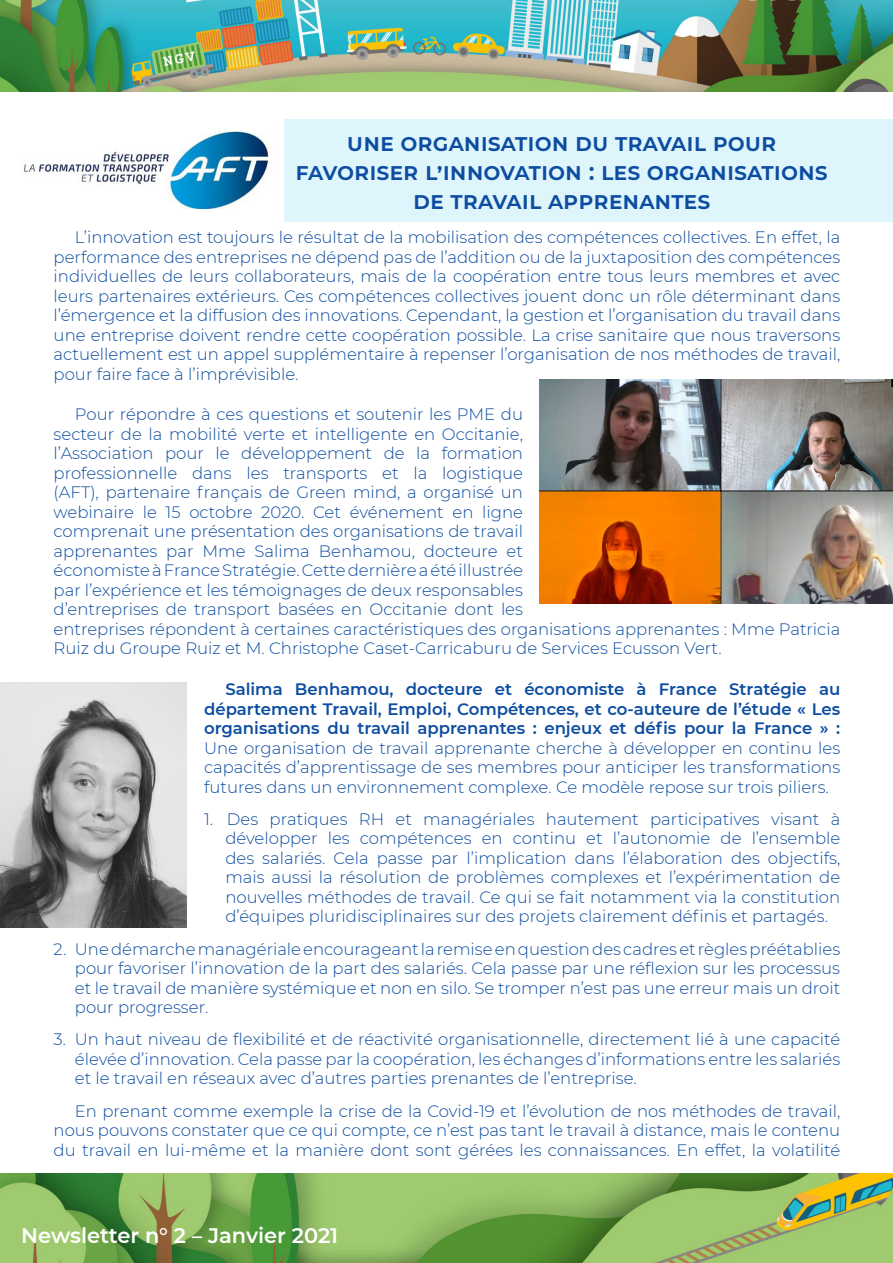
<style>
.page{position:relative;width:893px;height:1263px;background:#fff}
.page>*{position:absolute;margin:0;border:0;box-sizing:border-box;transform-origin:0 0}
.Titre_1{font:600 24px/28.8px "Montserrat";letter-spacing:.025em;color:#0d4da1;text-align:center}
.Titre_2{font:600 21px "Montserrat";color:#fff}
.Paragraphe_1{font:300 16.5px/19.5px "Montserrat";color:#0d4da1;text-align:justify}
.s1{font-weight:600}
</style>
<div class="page">
<img style="left:0;top:0;width:893px;height:92px">
<img style="left:0;top:1173px;width:893px;height:90px">
<img style="left:23px;top:132px;width:249px;height:76px">
<div style="left:285px;top:119px;width:608px;height:102px;background:#dff5fc"></div>
<img style="left:539px;top:379px;width:354px;height:224px">
<img style="left:0;top:682px;width:187px;height:246px">
<p class="Titre_1" style="left:296px;top:127px;width:534px">U ne organisati on du travail pour favoriser l’i nnovation : les organisations de travail apprenantes</p>
<p class="Paragraphe_1" style="left:54px;top:227px;width:788px;text-indent:21px">L’innovation est toujours le résultat de la mobilisation des compétences collectives. En effet, la performance des entreprises ne dépend pas de l’addition ou de la juxtaposition des compétences individuelles de leurs collaborateurs, mais de la coopération entre tous leurs membres et avec leurs partenaires extérieurs. Ces compétences collectives jouent donc un rôle déterminant dans l’émergence et la diffusion des innovations. Cependant, la gestion et l’organisation du travail dans une entreprise doivent rendre cette coopération possible. La crise sanitaire que nous traversons actuellement est un appel supplémentaire à repenser l’organisation de nos méthodes de travail, pour faire face à l’imprévisible.</p>
<p class="Paragraphe_1" style="left:54px;top:404px;width:788px;text-align:left;text-indent:21px">Pour répondre à ces questions et soutenir les PME du<br>secteur de la mobilité verte et intelligente en Occitanie,<br>l’Association pour le développement de la formation<br>professionnelle dans les transports et la logistique<br>(AFT), partenaire français de Green mind, a organisé un<br>webinaire le 15 octobre 2020. Cet événement en ligne<br>comprenait une présentation des organisations de travail<br>apprenantes par Mme Salima Benhamou, docteure et<br>économiste à France Stratégie. Cette dernière a été illustrée<br>par l’expérience et les témoignages de deux responsables<br>d’entreprises de transport basées en Occitanie dont les<br>entreprises répondent à certaines caractéristiques des organisations apprenantes : Mme Patricia Ruiz du Groupe Ruiz et M. Christophe Caset-Carricaburu de Services Ecusson Vert.</p>
<p class="Paragraphe_1" style="left:204px;top:679px;width:638px;text-indent:21px"><span class="s1">Salima Benhamou, docteure et économiste à France Stratégie au département Travail, Emploi, Compétences, et co-auteure de l’étude « Les organisations du travail apprenantes : enjeux et défis pour la France » :<br></span>Une organisation de travail apprenante cherche à développer en continu les capacités d’apprentissage de ses membres pour anticiper les transformations futures dans un environnement complexe. Ce modèle repose sur trois piliers.</p>
<p class="Paragraphe_1" style="left:225px;top:809px;width:616px;text-indent:-21px">1. Des pratiques RH et managériales hautement participatives visant à développer les compétences en continu et l’autonomie de l’ensemble des salariés. Cela passe par l’implication dans l’élaboration des objectifs, mais aussi la résolution de problèmes complexes et l’expérimentation de nouvelles méthodes de travail. Ce qui se fait notamment via la constitution d’équipes pluridisciplinaires sur des projets clairement définis et partagés.</p>
<p class="Paragraphe_1" style="left:75px;top:938px;width:767px;text-indent:-21px">2. Une démarche managériale encourageant la remise en question des cadres et règles préétablies pour favoriser l’innovation de la part des salariés. Cela passe par une réflexion sur les processus et le travail de manière systémique et non en silo. Se tromper n’est pas une erreur mais un droit pour progresser.</p>
<p class="Paragraphe_1" style="left:75px;top:1029px;width:767px;text-indent:-21px">3. Un haut niveau de flexibilité et de réactivité organisationnelle, directement lié à une capacité élevée d’innovation. Cela passe par la coopération, les échanges d’informations entre les salariés et le travail en réseaux avec d’autres parties prenantes de l’entreprise.</p>
<p class="Paragraphe_1" style="left:54px;top:1100px;width:788px;text-indent:21px">En prenant comme exemple la crise de la Covid-19 et l’évolution de nos méthodes de travail, nous pouvons constater que ce qui compte, ce n’est pas tant le travail à distance, mais le contenu du travail en lui-même et la manière dont sont gérées les connaissances. En effet, la volatilité</p>
<p class="Titre_2" style="left:21px;top:1220px;width:319px">Newsletter n° 2 – Janvier 2021</p>
</div>
